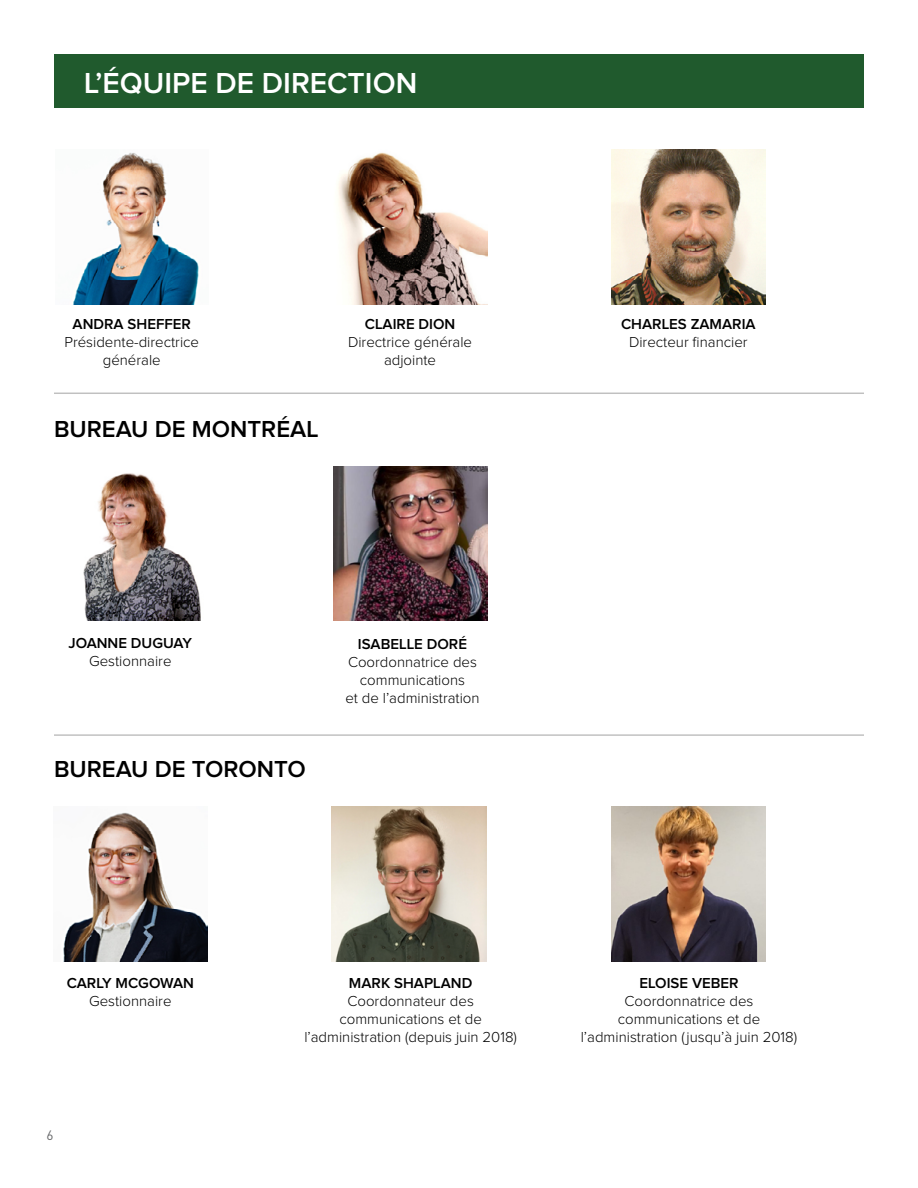
<style>
.page{position:relative;width:918px;height:1188px;background:#fff}
.page>*{position:absolute;margin:0;border:0;box-sizing:border-box;transform-origin:0 0}
.t1{font:600 30px "Proxima Nova";color:#fff}
.t2{font:600 24px "Proxima Nova";color:#000}
.t3{font:300 15px/18px "Proxima Nova";color:#000;text-align:center}
.t4{font:600 15px "Proxima Nova";color:#000}
.t5{font:13.5px "DIN Pro";color:#656668}
</style>
<div class="page">
<div style="left:54px;top:54px;width:810px;height:54px;background:#205a2d"></div>
<img style="left:73px;top:152px;width:126px;height:152px">
<hr style="left:54px;top:734px;width:810px;height:2px;background:#000">
<img style="left:337px;top:152px;width:151px;height:152px">
<img style="left:332px;top:807px;width:154px;height:154px">
<img style="left:63px;top:812px;width:145px;height:149px">
<img style="left:611px;top:807px;width:155px;height:154px">
<img style="left:83px;top:473px;width:118px;height:148px">
<img style="left:333px;top:467px;width:155px;height:154px">
<img style="left:611px;top:150px;width:155px;height:154px">
<hr style="left:54px;top:393px;width:810px;height:1px;background:#000">
<h1 class="t1" style="left:84px;top:69px;width:335px">L’ÉQUIPE DE DIRECTION</h1>
<p class="t4" style="left:73px;top:317px;width:120px">ANDRA SHEFFER</p>
<p class="t3" style="left:64px;top:334px;width:136px">Présidente-directrice générale</p>
<h2 class="t2" style="left:54px;top:418px;width:266px">BUREAU DE MONTRÉAL</h2>
<p class="t4" style="left:365px;top:317px;width:92px">CLAIRE DION</p>
<p class="t3" style="left:348px;top:334px;width:126px">Directrice générale adjointe</p>
<p class="t4" style="left:68px;top:636px;width:125px">JOANNE DUGUAY</p>
<p class="t3" style="left:89px;top:652px;width:84px">Gestionnaire</p>
<h2 class="t2" style="left:54px;top:758px;width:253px">BUREAU DE TORONTO</h2>
<p class="t4" style="left:358px;top:637px;width:111px">ISABELLE DORÉ</p>
<p class="t3" style="left:345px;top:654px;width:136px">Coordonnatrice des communications<br>et de l’administration</p>
<p class="t4" style="left:621px;top:317px;width:136px">CHARLES ZAMARIA</p>
<p class="t3" style="left:629px;top:334px;width:120px">Directeur financier</p>
<p class="t4" style="left:67px;top:976px;width:129px">CARLY MCGOWAN</p>
<p class="t3" style="left:89px;top:993px;width:84px">Gestionnaire</p>
<p class="t5" style="left:47px;top:1126px;width:9px">6</p>
<p class="t4" style="left:349px;top:976px;width:125px">MARK SHAPLAND</p>
<p class="t3" style="left:304px;top:993px;width:214px">Coordonnateur des communications et de l’administration (depuis juin 2018)</p>
<p class="t4" style="left:639px;top:976px;width:101px">ELOISE VEBER</p>
<p class="t3" style="left:581px;top:993px;width:218px">Coordonnatrice des communications et de l’administration (jusqu’à juin 2018)</p>
</div>
